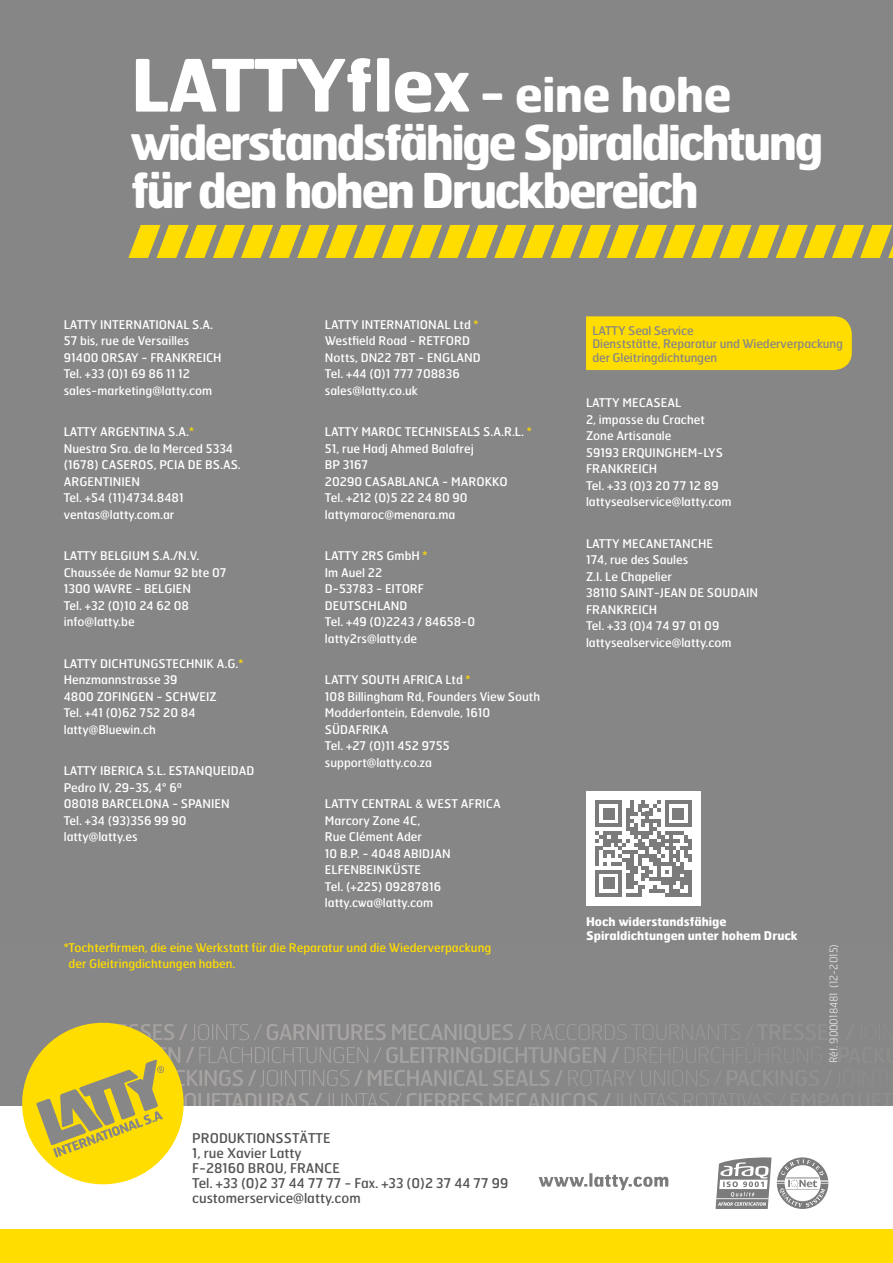
<style>
.page{position:relative;width:893px;height:1263px;background:#878686}
.page>*{position:absolute;margin:0;border:0;box-sizing:border-box;transform-origin:0 0}
.t1{font:700 72px "Hermes";letter-spacing:-.02em;color:#fff}
.t2{font:700 48px/48px "Hermes";letter-spacing:-.06em;color:#fff}
.t3{font:13.5px/15px "Hermes";color:#555453}
.t4{font:12px/16.5px "Hermes";color:#fff}
.t5{font:12px/16.5px "Hermes";color:#fd0}
.t6{font:12px/13.5px "Hermes";letter-spacing:-.01em;color:#878686}
.t7{font:700 12px/14.4px "Hermes";color:#fff}
.t8{font:100 10.5px "Hermes";color:#fff}
.s1{font-size:48px}
.s2{color:#fd0}
.s3{font-family:"Helvetica LT Std"}
</style>
<div class="page">
<div style="left:0;top:1107px;width:893px;height:122px;background:#fff"></div>
<div style="left:0;top:1229px;width:893px;height:34px;background:#fd0"></div>
<svg style="left:128px;top:225px;width:765px;height:33px"></svg>
<div style="left:586px;top:316px;width:266px;height:54px;background:#fd0"></div>
<svg style="left:13px;top:1022px;width:880px;height:187px"></svg>
<div style="left:586px;top:791px;width:115px;height:115px;background:#fff"></div>
<svg style="left:595px;top:800px;width:97px;height:97px"></svg>
<h1 class="t1" style="left:131px;top:42px;width:603px">LATTYflex <span class="s1">- eine hohe</span></h1>
<h2 class="t2" style="left:131px;top:118px;width:694px">widerstandsfähige Spiraldichtung für den hohen Druckbereich</h2>
<p class="t4" style="left:64px;top:316px;width:159px">LATTY INTERNATIONAL S.A.<br>57 bis, rue de Versailles<br>91400 ORSAY - FRANKREICH<br>Tel. +33 (0)1 69 86 11 12 sales-marketing@latty.com</p>
<p class="t4" style="left:64px;top:423px;width:179px">LATTY ARGENTINA S.A.<span class="s2">*<br></span>Nuestra Sra. de la Merced 5334 (1678) CASEROS, PCIA DE BS.AS.<br>ARGENTINIEN<br>Tel. +54 (11)4734.8481 ventas@latty.com.ar</p>
<p class="t4" style="left:64px;top:547px;width:164px">LATTY BELGIUM S.A./N.V.<br>Chaussée de Namur 92 bte 07<br>1300 WAVRE - BELGIEN<br>Tel. +32 (0)10 24 62 08 info@latty.be</p>
<p class="t4" style="left:64px;top:655px;width:181px">LATTY DICHTUNGSTECHNIK A.G.<span class="s2">*<br></span>Henzmannstrasse 39<br>4800 ZOFINGEN - SCHWEIZ<br>Tel. +41 (0)62 752 20 84 latty@Bluewin.ch</p>
<p class="t4" style="left:64px;top:762px;width:192px">LATTY IBERICA S.L. ESTANQUEIDAD<br>Pedro IV, 29-35, 4° 6ª<br>08018 BARCELONA - SPANIEN<br>Tel. +34 (93)356 99 90 latty@latty.es</p>
<p class="t4" style="left:325px;top:316px;width:157px">LATTY INTERNATIONAL Ltd <span class="s2">*<br></span>Westfield Road - RETFORD<br>Notts, DN22 7BT - ENGLAND<br>Tel. +44 (0)1 777 708836 sales@latty.co.uk</p>
<p class="t4" style="left:325px;top:423px;width:208px">LATTY MAROC TECHNISEALS S.A.R.L. <span class="s2">*<br></span>51, rue Hadj Ahmed Balafrej<br>BP 3167<br>20290 CASABLANCA - MAROKKO<br>Tel. +212 (0)5 22 24 80 90 lattymaroc@menara.ma</p>
<p class="t4" style="left:325px;top:547px;width:152px">LATTY 2RS GmbH <span class="s2">*<br></span>Im Auel 22<br>D-53783 - EITORF<br>DEUTSCHLAND<br>Tel. +49 (0)2243 / 84658-0 latty2rs@latty.de</p>
<p class="t4" style="left:325px;top:671px;width:217px">LATTY SOUTH AFRICA Ltd <span class="s2">*<br></span>108 Billingham Rd, Founders View South<br>Modderfontein, Edenvale, 1610<br>SÜDAFRIKA<br>Tel. +27 (0)11 452 9755 support@latty.co.za</p>
<p class="t4" style="left:325px;top:795px;width:177px">LATTY CENTRAL <span class="s3">&amp;</span> WEST AFRICA<br>Marcory Zone 4C,<br>Rue Clément Ader<br>10 B.P. - 4048 ABIDJAN<br>ELFENBEINKÜSTE<br>Tel. (+225) 09287816 latty.cwa@latty.com</p>
<p class="t5" style="left:69px;top:939px;width:424px;text-indent:-5px">*Tochterfirmen, die eine Werkstatt für die Reparatur und die Wiederverpackung der Gleitringdichtungen haben.</p>
<p class="t3" style="left:192px;top:1131px;width:318px">PRODUKTIONSSTÄTTE<br>1, rue Xavier Latty<br>F-28160 BROU, FRANCE<br>Tel. +33 (0)2 37 44 77 77 - Fax. +33 (0)2 37 44 77 99 customerservice@latty.com</p>
<p class="t6" style="left:592px;top:323px;width:252px">LATTY Seal Service<br>Dienststätte, Reparatur und Wiederverpackung der Gleitringdichtungen</p>
<p class="t4" style="left:586px;top:395px;width:147px">LATTY MECASEAL<br>2, impasse du Crachet<br>Zone Artisanale<br>59193 ERQUINGHEM-LYS<br>FRANKREICH<br>Tel. +33 (0)3 20 77 12 89 lattysealservice@latty.com</p>
<p class="t4" style="left:586px;top:535px;width:174px">LATTY MECANETANCHE<br>174, rue des Saules<br>Z.I. Le Chapelier<br>38110 SAINT-JEAN DE SOUDAIN<br>FRANKREICH<br>Tel. +33 (0)4 74 97 01 09 lattysealservice@latty.com</p>
<p class="t7" style="left:586px;top:914px;width:213px">Hoch widerstandsfähige<br>Spiraldichtungen unter hohem Druck</p>
<p class="t8" style="left:827px;top:1063px;width:121px;rotate:-90deg">Réf. 900018481 (12-2015)</p>
</div>
